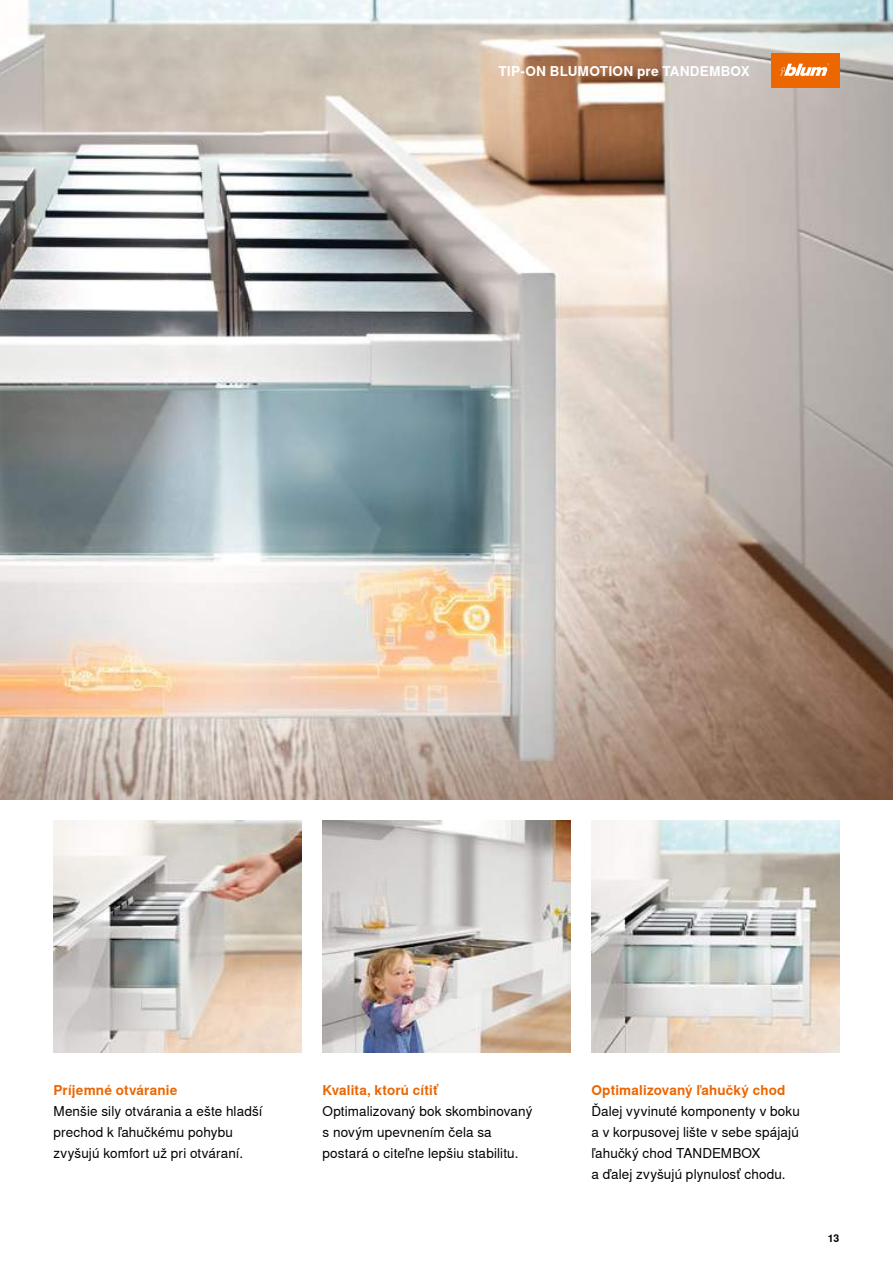
<style>
.page{position:relative;width:893px;height:1263px;background:#fff}
.page>*{position:absolute;margin:0;border:0;box-sizing:border-box;transform-origin:0 0}
.t1{font:13.5px/21px "Nimbus Sans Global";letter-spacing:.01em;color:#000}
.t2{font:700 13.5px "Nimbus Sans Global";letter-spacing:.01em;color:#ec6602}
.t3{font:700 13.5px "Nimbus Sans Global";letter-spacing:.015em;color:#fff}
.t4{font:700 10.5px "Nimbus Sans Global";color:#000}
</style>
<div class="page">
<img style="left:0;top:0;width:893px;height:800px">
<img style="left:591px;top:821px;width:248px;height:231px">
<img style="left:323px;top:821px;width:247px;height:231px">
<img style="left:54px;top:821px;width:247px;height:231px">
<div style="left:771px;top:54px;width:68px;height:34px;background:#ec6602"></div>
<svg style="left:780px;top:63px;width:49px;height:13px"></svg>
<p class="t3" style="left:499px;top:63px;width:253px">TIP-ON BLUMOTION pre TANDEMBOX</p>
<p class="t2" style="left:54px;top:1082px;width:125px">Príjemné otváranie</p>
<p class="t1" style="left:54px;top:1100px;width:210px">Menšie sily otvárania a ešte hladší prechod k ľahučkému pohybu zvyšujú komfort už pri otváraní.</p>
<p class="t2" style="left:323px;top:1082px;width:117px">Kvalita, ktorú cítiť</p>
<p class="t1" style="left:323px;top:1100px;width:211px">Optimalizovaný bok skombinovaný s novým upevnením čela sa postará o citeľne lepšiu stabilitu.</p>
<p class="t2" style="left:591px;top:1082px;width:196px">Optimalizovaný ľahučký chod</p>
<p class="t1" style="left:591px;top:1100px;width:210px">Ďalej vyvinuté komponenty v boku a v korpusovej lište v sebe spájajú ľahučký chod TANDEMBOX<br>a ďalej zvyšujú plynulosť chodu.</p>
<p class="t4" style="left:828px;top:1232px;width:13px">13</p>
</div>
